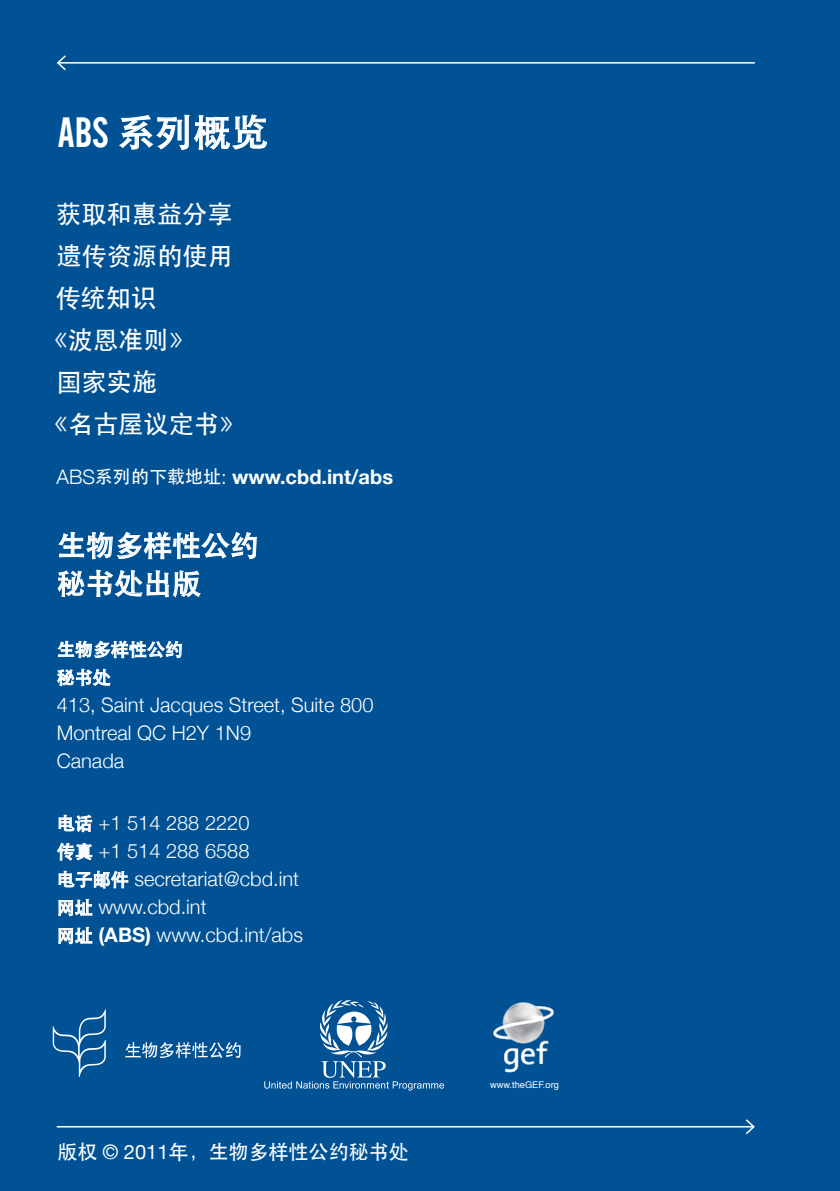
<style>
.page{position:relative;width:840px;height:1191px;background:#fff}
.page>*{position:absolute;margin:0;border:0;box-sizing:border-box;transform-origin:0 0}
.t1{font:37.8px "ST Heiti";color:#fff}
.t2{font:28.8px/38px "ST Heiti";color:#fff}
.t3{font:25.2px "ST Heiti";color:#fff}
.t4{font:300 20px/28px "Helvetica Neue";color:#fff}
.t5{font:700 20px "Helvetica Neue";color:#fff}
.t6{font:20px "ST Heiti";color:#fff}
.t7{font:18px/28px "ST Heiti";color:#fff}
.t8{font:9.2px "Helvetica";color:#fff}
.s1{font-family:"Alternate Gothic No 2 BT";font-size:42px}
.s2{font-weight:300}
.s3{font-family:"ST Heiti";font-weight:400;font-size:18px}
.s4{font-weight:700}
.s5{font-family:"Helvetica Neue"}
</style>
<div class="page">
<div style="left:0;top:0;width:839px;height:1191px;background:#005295"></div>
<hr style="left:58px;top:62px;width:696px;height:2px;background:#fff">
<svg style="left:56px;top:55px;width:11px;height:16px"></svg>
<hr style="left:57px;top:1126px;width:696px;height:1px;background:#fff">
<svg style="left:743px;top:1119px;width:12px;height:16px"></svg>
<svg style="left:119px;top:114px;width:148px;height:36px"></svg>
<svg style="left:57px;top:531px;width:200px;height:67px"></svg>
<svg style="left:57px;top:640px;width:125px;height:46px"></svg>
<svg style="left:58px;top:814px;width:34px;height:18px"></svg>
<svg style="left:57px;top:842px;width:35px;height:18px"></svg>
<svg style="left:58px;top:870px;width:70px;height:18px"></svg>
<svg style="left:58px;top:899px;width:34px;height:17px"></svg>
<svg style="left:58px;top:927px;width:34px;height:17px"></svg>
<svg style="left:264px;top:1000px;width:180px;height:90px"></svg>
<img style="left:493px;top:1002px;width:61px;height:71px">
<svg style="left:53px;top:1009px;width:53px;height:68px"></svg>
<svg style="left:125px;top:1042px;width:115px;height:16px"></svg>
<p class="t1" style="left:58px;top:113px;width:212px"><span class="s1">ABS</span> 系列概览</p>
<p class="t3" style="left:56px;top:201px;width:178px">获取和惠益分享</p>
<p class="t3" style="left:56px;top:243px;width:178px">遗传资源的使用</p>
<p class="t3" style="left:55px;top:285px;width:102px">传统知识</p>
<p class="t3" style="left:43px;top:327px;width:153px">《波恩准则》</p>
<p class="t3" style="left:56px;top:369px;width:102px">国家实施</p>
<p class="t3" style="left:43px;top:411px;width:203px">《名古屋议定书》</p>
<p class="t5" style="left:56px;top:464px;width:338px"><span class="s2">ABS</span><span class="s3">系列的下载地址</span><span class="s2">:</span> www.cbd.int/abs</p>
<p class="t2" style="left:57px;top:526px;width:203px">生物多样性公约秘书处出版</p>
<p class="t7" style="left:57px;top:635px;width:127px">生物多样性公约秘书处</p>
<p class="t4" style="left:57px;top:690px;width:318px">413, Saint Jacques Street, Suite 800<br>Montreal QC H2Y 1N9<br>Canada</p>
<p class="t4" style="left:57px;top:808px;width:248px"><span class="s3">电话</span> +1 514 288 2220<br><span class="s3">传真</span> +1 514 288 6588<br><span class="s3">电子邮件</span> secretariat@cbd.int<span class="s3">网址</span> www.cbd.int<br><span class="s3">网址</span> <span class="s4">(ABS)</span> www.cbd.int/abs</p>
<p class="t6" style="left:57px;top:1141px;width:353px">版权 <span class="s5">© 2011</span>年，生物多样性公约秘书处</p>
<p class="t8" style="left:490px;top:1077px;width:70px">www.theGEF.org</p>
</div>
